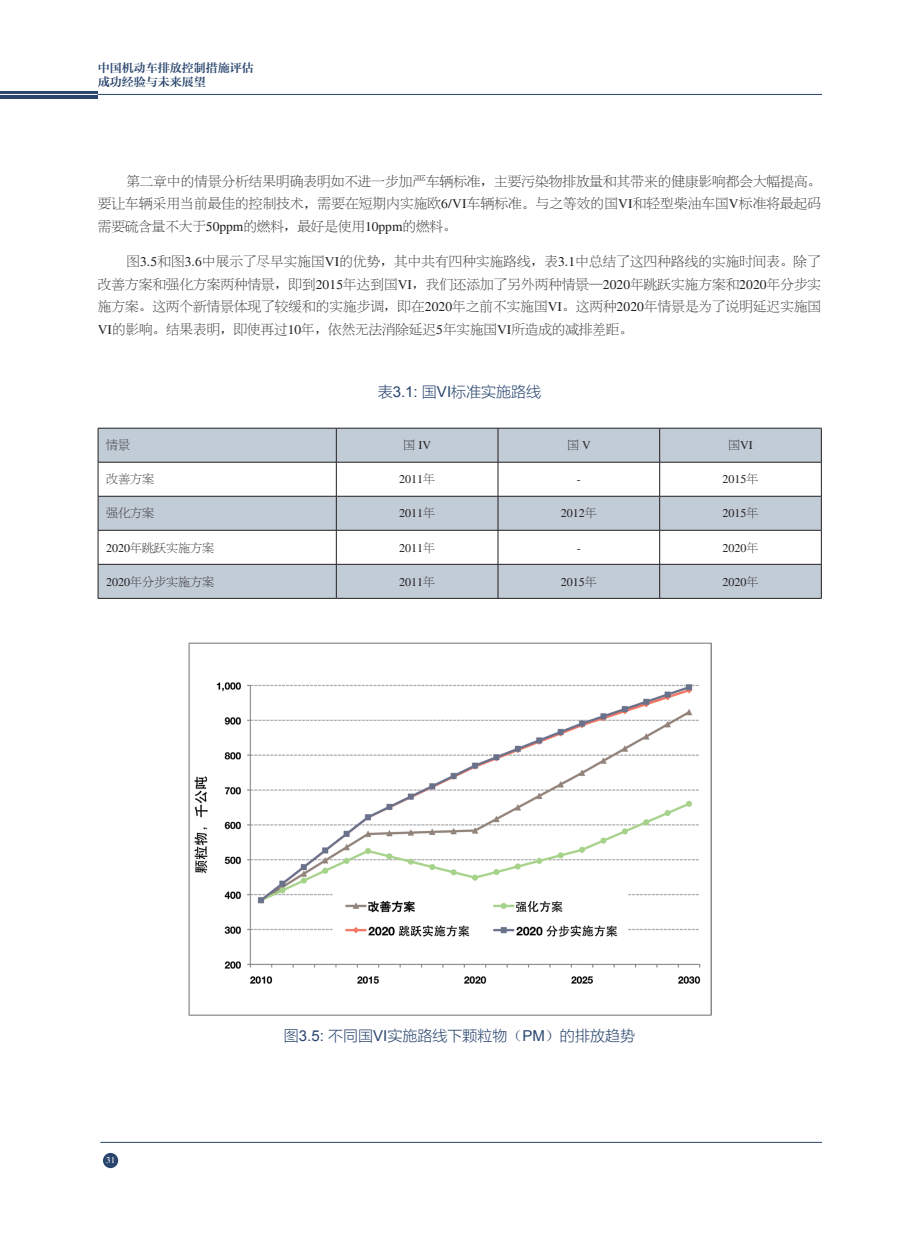
<style>
.page{position:relative;width:919px;height:1238px;background:#fff}
.page>*{position:absolute;margin:0;border:0;box-sizing:border-box;transform-origin:0 0}
.t1{font:15px "FZLTXHJW GB1 0";color:#29456e}
.t2{font:13.5px/22.5px "FZBSJW GB1 0";letter-spacing:.005em;color:#231f20;text-align:justify}
.t3{font:12px "Times";color:#231f20}
.t4{font:12px "FZBSJW GB1 0";color:#231f20}
.t5{font:12px/14.4px "FZZYSK1 GBK1 0";color:#29456e}
.t6{font:9px "Times";color:#fff}
.s1{font-family:"Sim Sun"}
.s2{font-family:"Times"}
.s3{font-family:"Arial"}
.s4{font-family:"FZBSJW GB1 0"}
</style>
<div class="page">
<hr style="left:100px;top:1142px;width:721px;height:1px;background:#29456e">
<div style="left:0;top:91px;width:98px;height:7px;background:#29456e"></div>
<hr style="left:0;top:94px;width:98px;height:1px;background:#fff">
<hr style="left:98px;top:94px;width:723px;height:1px;background:#29456e">
<svg style="left:99px;top:429px;width:722px;height:169px;fill:#c2ccd7"></svg>
<hr style="left:98px;top:428px;width:238px;height:1px;background:#231f20">
<hr style="left:98px;top:428px;width:1px;height:34px;background:#231f20">
<hr style="left:336px;top:428px;width:162px;height:1px;background:#231f20">
<hr style="left:336px;top:428px;width:1px;height:34px;background:#231f20">
<hr style="left:498px;top:428px;width:161px;height:1px;background:#231f20">
<hr style="left:497px;top:428px;width:1px;height:34px;background:#231f20">
<hr style="left:659px;top:428px;width:162px;height:1px;background:#231f20">
<hr style="left:659px;top:428px;width:1px;height:34px;background:#231f20">
<hr style="left:821px;top:428px;width:1px;height:34px;background:#231f20">
<hr style="left:98px;top:462px;width:238px;height:1px;background:#231f20">
<hr style="left:98px;top:462px;width:1px;height:34px;background:#231f20">
<hr style="left:336px;top:462px;width:162px;height:1px;background:#231f20">
<hr style="left:336px;top:462px;width:1px;height:34px;background:#231f20">
<hr style="left:498px;top:462px;width:161px;height:1px;background:#231f20">
<hr style="left:497px;top:462px;width:1px;height:34px;background:#231f20">
<hr style="left:659px;top:462px;width:162px;height:1px;background:#231f20">
<hr style="left:659px;top:462px;width:1px;height:34px;background:#231f20">
<hr style="left:821px;top:462px;width:1px;height:34px;background:#231f20">
<hr style="left:98px;top:496px;width:238px;height:1px;background:#231f20">
<hr style="left:98px;top:496px;width:1px;height:34px;background:#231f20">
<hr style="left:336px;top:496px;width:162px;height:1px;background:#231f20">
<hr style="left:336px;top:496px;width:1px;height:34px;background:#231f20">
<hr style="left:498px;top:496px;width:161px;height:1px;background:#231f20">
<hr style="left:497px;top:496px;width:1px;height:34px;background:#231f20">
<hr style="left:659px;top:496px;width:162px;height:1px;background:#231f20">
<hr style="left:659px;top:496px;width:1px;height:34px;background:#231f20">
<hr style="left:821px;top:496px;width:1px;height:34px;background:#231f20">
<hr style="left:98px;top:530px;width:238px;height:1px;background:#231f20">
<hr style="left:98px;top:530px;width:1px;height:34px;background:#231f20">
<hr style="left:336px;top:530px;width:162px;height:1px;background:#231f20">
<hr style="left:336px;top:530px;width:1px;height:34px;background:#231f20">
<hr style="left:498px;top:530px;width:161px;height:1px;background:#231f20">
<hr style="left:497px;top:530px;width:1px;height:34px;background:#231f20">
<hr style="left:659px;top:530px;width:162px;height:1px;background:#231f20">
<hr style="left:659px;top:530px;width:1px;height:34px;background:#231f20">
<hr style="left:821px;top:530px;width:1px;height:34px;background:#231f20">
<hr style="left:98px;top:564px;width:238px;height:1px;background:#231f20">
<hr style="left:98px;top:564px;width:1px;height:34px;background:#231f20">
<hr style="left:336px;top:564px;width:162px;height:1px;background:#231f20">
<hr style="left:336px;top:564px;width:1px;height:34px;background:#231f20">
<hr style="left:498px;top:564px;width:161px;height:1px;background:#231f20">
<hr style="left:497px;top:564px;width:1px;height:34px;background:#231f20">
<hr style="left:659px;top:564px;width:162px;height:1px;background:#231f20">
<hr style="left:659px;top:564px;width:1px;height:34px;background:#231f20">
<hr style="left:821px;top:564px;width:1px;height:34px;background:#231f20">
<hr style="left:98px;top:598px;width:238px;height:1px;background:#231f20">
<hr style="left:336px;top:598px;width:162px;height:1px;background:#231f20">
<hr style="left:498px;top:598px;width:161px;height:1px;background:#231f20">
<hr style="left:659px;top:598px;width:162px;height:1px;background:#231f20">
<img style="left:188px;top:642px;width:524px;height:373px">
<div style="left:103px;top:1152px;width:15px;height:16px;background:#29456e;border-radius:50%"></div>
<p class="t5" style="left:98px;top:61px;width:157px">中国机动车排放控制措施评估成功经验与未来展望</p>
<p class="t2" style="left:98px;top:170px;width:724px;text-indent:28px">第二章中的情景分析结果明确表明如不进一步加严车辆标准<span class="s1">，</span>主要污染物排放量和其带来的健康影响都会大幅提高<span class="s1">。</span>要让车辆采用当前最佳的控制技术<span class="s1">，</span>需要在短期内实施欧<span class="s2">`JO#</span>车辆标准<span class="s1">。</span>与之等效的国<span class="s2">O#</span>和轻型柴油车国<span class="s2">O</span>标准将最起码需要硫含量不大于<span class="s2">DE559</span>的燃料<span class="s1">，</span>最好是使用<span class="s2">DE559</span>的燃料<span class="s1">。</span></p>
<p class="t2" style="left:98px;top:251px;width:724px;text-indent:28px">图<span class="s2">"?D</span>和图<span class="s2">"?`</span>中展示了尽早实施国<span class="s2">O#</span>的优势<span class="s1">，</span>其中共有四种实施路线<span class="s1">，</span>表<span class="s2">"?D</span>中总结了这四种路线的实施时间表<span class="s1">。</span>除了改善方案和强化方案两种情景<span class="s1">，</span>即到<span class="s2">!EDD</span>年达到国<span class="s2">O#</span><span class="s1">，</span>我们还添加了另外两种情景<span class="s1">—</span><span class="s2">!E!E</span>年跳跃实施方案和<span class="s2">!E!E</span>年分步实施方案<span class="s1">。</span>这两个新情景体现了较缓和的实施步调<span class="s1">，</span>即在<span class="s2">!E!E</span>年之前不实施国<span class="s2">O#</span><span class="s1">。</span>这两种<span class="s2">!E!E</span>年情景是为了说明延迟实施国<span class="s2">O#</span>的影响<span class="s1">。</span>结果表明<span class="s1">，</span>即使再过<span class="s2">DE</span>年<span class="s1">，</span>依然无法消除延迟<span class="s2">D</span>年实施国<span class="s2">O#</span>所造成的减排差距<span class="s1">。</span></p>
<p class="t1" style="left:378px;top:383px;width:165px">表<span class="s3">3.1:</span> 国<span class="s3">VI</span>标准实施路线</p>
<p class="t4" style="left:106px;top:439px;width:25px">情景</p>
<p class="t3" style="left:403px;top:438px;width:29px"><span class="s4">国</span> #O</p>
<p class="t4" style="left:567px;top:439px;width:25px">国<span class="s2">O</span></p>
<p class="t3" style="left:728px;top:438px;width:26px"><span class="s4">国</span>O#</p>
<p class="t4" style="left:106px;top:473px;width:49px">改善方案</p>
<p class="t3" style="left:399px;top:472px;width:37px">!EDD<span class="s4">年</span></p>
<p class="t3" style="left:576px;top:472px;width:5px">B</p>
<p class="t3" style="left:722px;top:472px;width:37px">!EDD<span class="s4">年</span></p>
<p class="t4" style="left:106px;top:507px;width:49px">强化方案</p>
<p class="t3" style="left:399px;top:506px;width:37px">!EDD<span class="s4">年</span></p>
<p class="t3" style="left:560px;top:506px;width:37px">!ED!<span class="s4">年</span></p>
<p class="t3" style="left:722px;top:506px;width:37px">!EDD<span class="s4">年</span></p>
<p class="t4" style="left:106px;top:541px;width:109px"><span class="s2">!E!E</span>年跳跃实施方案</p>
<p class="t3" style="left:399px;top:540px;width:37px">!EDD<span class="s4">年</span></p>
<p class="t3" style="left:722px;top:540px;width:37px">!E!E<span class="s4">年</span></p>
<p class="t4" style="left:106px;top:575px;width:109px"><span class="s2">!E!E</span>年分步实施方案</p>
<p class="t3" style="left:399px;top:574px;width:37px">!EDD<span class="s4">年</span></p>
<p class="t3" style="left:560px;top:574px;width:37px">!EDD<span class="s4">年</span></p>
<p class="t3" style="left:722px;top:574px;width:37px">!E!E<span class="s4">年</span></p>
<p class="t6" style="left:106px;top:1154px;width:10px">AC</p>
<p class="t6" style="left:106px;top:1154px;width:10px">"D</p>
<p class="t1" style="left:284px;top:1027px;width:352px">图<span class="s3">3.5:</span> 不同国<span class="s3">VI</span>实施路线下颗粒物<span class="s1">（</span><span class="s3">PM</span><span class="s1">）</span>的排放趋势</p>
</div>
